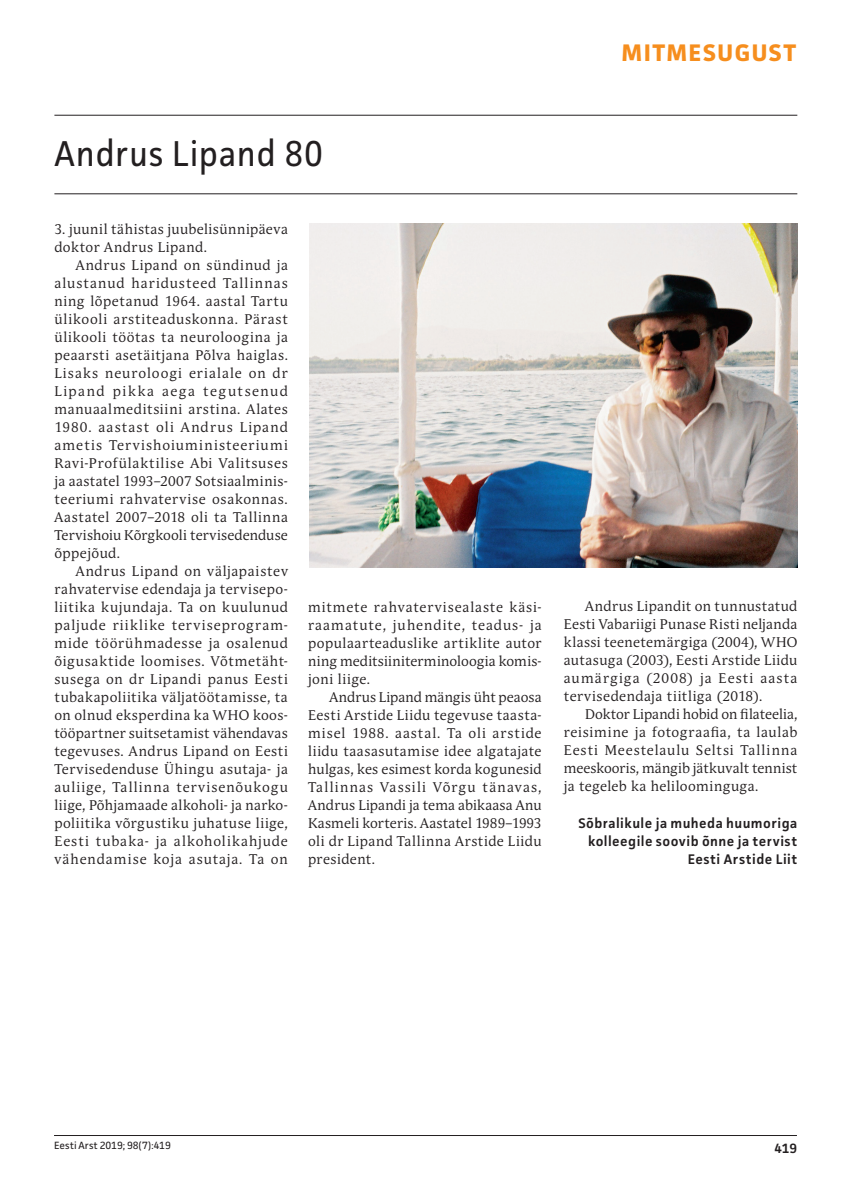
<style>
.page{position:relative;width:851px;height:1191px;background:#fff}
.page>*{position:absolute;margin:0;border:0;box-sizing:border-box;transform-origin:0 0}
.t1{font:36px "Facit";letter-spacing:.02em;color:#231f20;scale:.95 1}
.t2{font:700 24px "Facit";color:#f68e1e}
.t3{font:13.95px/18px "Andulka Book Pro";letter-spacing:.03em;color:#231f20;text-align:justify}
.t4{font:600 13.95px/18px "Facit";letter-spacing:.03em;color:#231f20;text-align:right}
.t5{font:600 13.5px "Facit";color:#231f20}
.t6{font:10.5px "Facit";letter-spacing:-.005em;color:#231f20}
</style>
<div class="page">
<hr style="left:54px;top:1135px;width:742px;height:1px;background:#231f20">
<hr style="left:54px;top:115px;width:743px;height:1px;background:#231f20">
<hr style="left:54px;top:193px;width:743px;height:1px;background:#231f20">
<img style="left:309px;top:223px;width:488px;height:345px">
<h2 class="t2" style="left:621px;top:38px;width:17px">MITMESUGUST</h2>
<h1 class="t1" style="left:54px;top:131px;width:284px">Andrus Lipand 80</h1>
<p class="t3" style="left:54px;top:220px;width:235px">3. juunil tähistas juubelisünnipäeva doktor Andrus Lipand.</p>
<p class="t3" style="left:54px;top:256px;width:235px;text-indent:21px">Andrus Lipand on sündinud ja alustanud haridusteed Tallinnas ning lõpetanud 1964. aastal Tartu ülikooli arstiteaduskonna. Pärast ülikooli töötas ta neuroloogina ja peaarsti asetäitjana Põlva haiglas.<br>Lisaks neuroloogi erialale on dr Lipand pikka aega tegutsenud manuaalmeditsiini arstina. Alates 1980. aastast oli Andrus Lipand ametis Tervishoiuministeeriumi Ravi-Profülaktilise Abi Valitsuses ja aastatel 1993–2007 Sotsiaalminis&shy;teeriumi rahvatervise osakonnas.<br>Aastatel 2007–2018 oli ta Tallinna Tervishoiu Kõrgkooli tervisedenduse õppejõud.</p>
<p class="t3" style="left:54px;top:562px;width:235px;text-indent:21px">Andrus Lipand on väljapaistev rahvatervise edendaja ja tervisepo&shy;liitika kujundaja. Ta on kuulunud paljude riiklike terviseprogram&shy;mide töörühmadesse ja osalenud õigusaktide loomises. Võtmetäht&shy;susega on dr Lipandi panus Eesti tubakapoliitika väljatöötamisse, ta on olnud eksperdina ka WHO koos&shy;tööpartner suitsetamist vähendavas tegevuses. Andrus Lipand on Eesti Tervisedenduse Ühingu asutaja- ja auliige, Tallinna tervisenõukogu liige, Põhjamaade alkoholi- ja narko&shy;poliitika võrgustiku juhatuse liige, Eesti tubaka- ja alkoholikahjude vähendamise koja asutaja. Ta on</p>
<p class="t3" style="left:308px;top:597px;width:235px">mitmete rahvatervisealaste käsi&shy;raamatute, juhendite, teadus- ja populaarteaduslike artiklite autor ning meditsiiniterminoloogia komis&shy;joni liige.</p>
<p class="t3" style="left:308px;top:687px;width:235px;text-indent:21px">Andrus Lipand mängis üht peaosa Eesti Arstide Liidu tegevuse taasta&shy;misel 1988. aastal. Ta oli arstide liidu taasasutamise idee algatajate hulgas, kes esimest korda kogunesid Tallinnas Vassili Võrgu tänavas, Andrus Lipandi ja tema abikaasa Anu Kasmeli korteris. Aastatel 1989–1993 oli dr Lipand Tallinna Arstide Liidu president.</p>
<p class="t3" style="left:563px;top:597px;width:235px;text-indent:21px">Andrus Lipandit on tunnustatud Eesti Vabariigi Punase Risti neljanda klassi teenetemärgiga (2004), WHO autasuga (2003), Eesti Arstide Liidu aumärgiga (2008) ja Eesti aasta tervisedendaja tiitliga (2018).</p>
<p class="t3" style="left:563px;top:705px;width:235px;text-indent:21px">Doktor Lipandi hobid on filateelia, reisimine ja fotograafia, ta laulab Eesti Meestelaulu Seltsi Tallinna meeskooris, mängib jätkuvalt tennist ja tegeleb ka heliloominguga.</p>
<p class="t4" style="left:578px;top:813px;width:220px">Sõbralikule ja muheda huumoriga kolleegile soovib õnne ja tervist<br>Eesti Arstide Liit</p>
<p class="t6" style="left:54px;top:1139px;width:118px">Eesti Arst 2019; 98(7):419</p>
<p class="t5" style="left:774px;top:1139px;width:24px">419</p>
</div>
